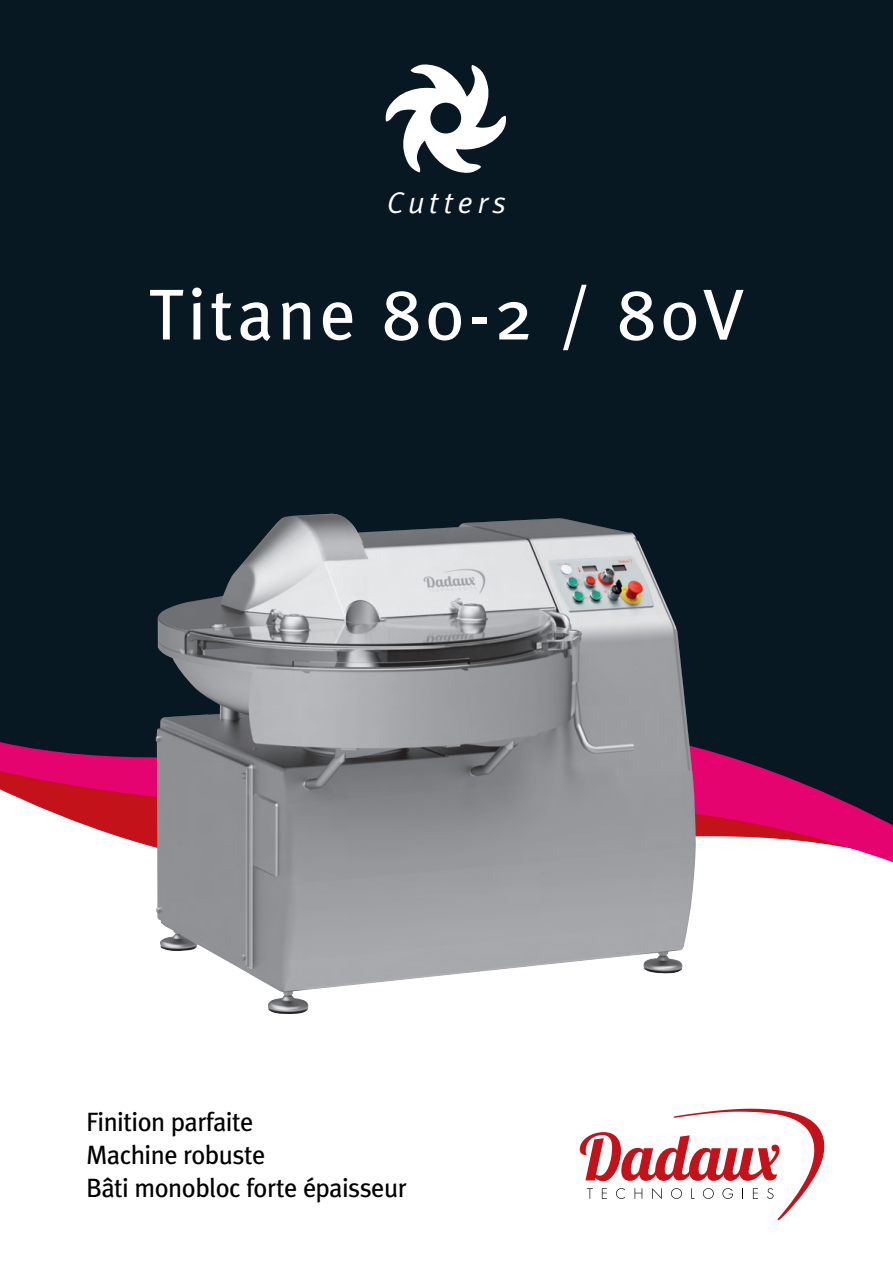
<style>
.page{position:relative;width:893px;height:1263px;background:#fff}
.page>*{position:absolute;margin:0;border:0;box-sizing:border-box;transform-origin:0 0}
.t1{font:72px "Meta Plus";letter-spacing:.055em;color:#fff}
.t2{font:italic 30px "Meta Plus Normal";letter-spacing:.16em;color:#fff}
.t3{font:26.4px/33px "Meta Plus";letter-spacing:-.02em;color:#000}
</style>
<div class="page">
<div style="left:0;top:0;width:893px;height:639px;background:#071822"></div>
<svg style="left:386px;top:64px;width:120px;height:110px"></svg>
<svg style="left:580px;top:1109px;width:245px;height:111px"></svg>
<svg style="left:0;top:639px;width:893px;height:224px;background:#64314d"></svg>
<img style="left:156px;top:513px;width:540px;height:501px">
<p class="t2" style="left:387px;top:190px;width:120px">Cutters</p>
<h1 class="t1" style="left:149px;top:287px;width:597px">Titane 80-2 / 80V</h1>
<p class="t3" style="left:86px;top:1107px;width:322px">Finition parfaite<br>Machine robuste<br>Bâti monobloc forte épaisseur</p>
</div>
